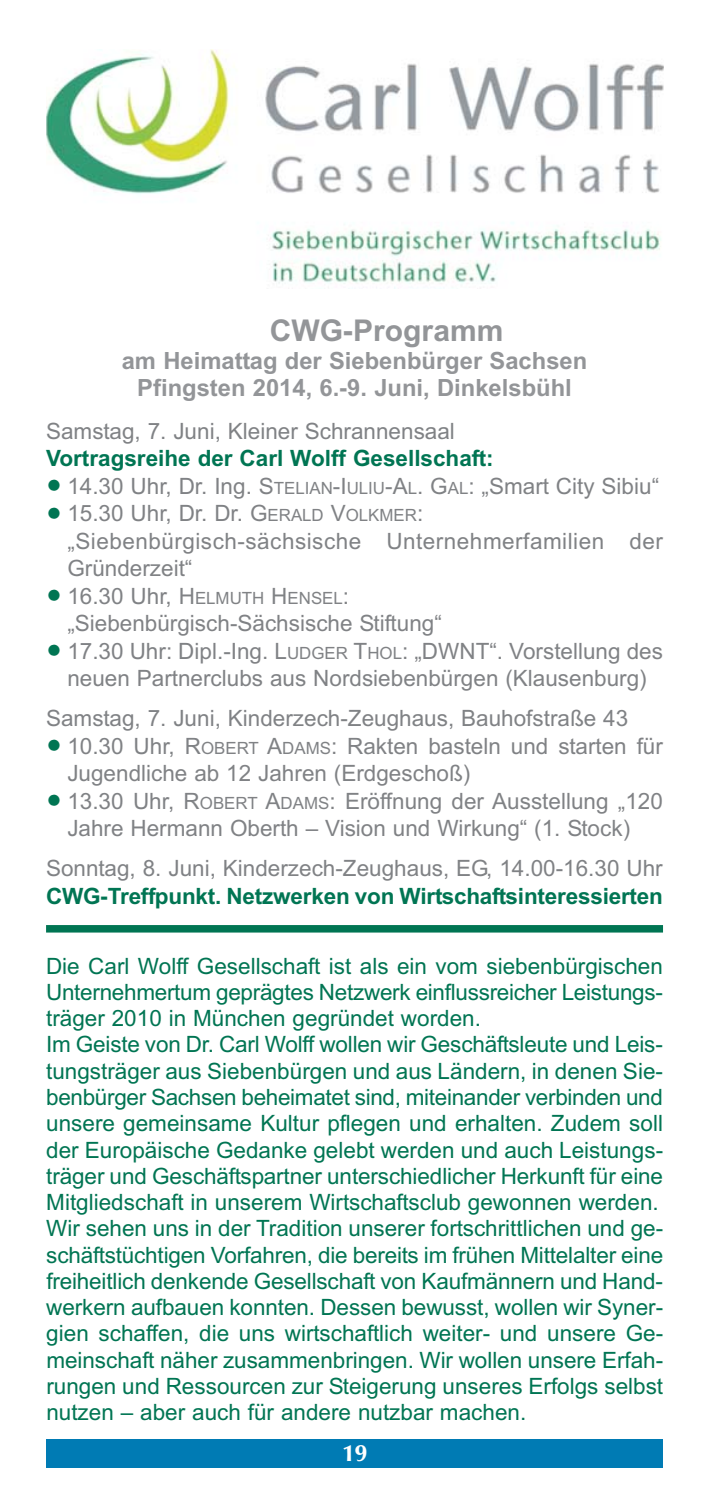
<style>
.page{position:relative;width:708px;height:1503px;background:#fff}
.page>*{position:absolute;margin:0;border:0;box-sizing:border-box;transform-origin:0 0}
.t1{font:700 30px "Arial";color:#939598}
.t2{font:700 23.75px/27.5px "Arial";color:#939598;text-align:center}
.t3{font:700 23.75px "CG Omega";color:#fff}
.t4{font:22.5px/26.2px "Arial";color:#007553}
.t5{font:22.5px/27.5px "Arial";color:#808285}
.t6{font:700 22.5px "Arial";letter-spacing:-.01em;color:#007553}
.t7{font:22.5px/27.5px "Arial";letter-spacing:.02em;color:#808285}
.s1{font-size:45px;color:#007553}
.s2{font-size:17px}
</style>
<div class="page">
<div style="left:46px;top:1439px;width:617px;height:28px;background:#007bb4"></div>
<img style="left:46px;top:50px;width:617px;height:238px">
<div style="left:46px;top:925px;width:617px;height:7px;background:#007553"></div>
<h1 class="t1" style="left:270px;top:319px;width:235px">CWG-Programm</h1>
<p class="t2" style="left:122px;top:349px;width:467px">am Heimattag der Siebenbürger Sachsen<br>Pfingsten 2014, 6.-9. Juni, Dinkelsbühl</p>
<p class="t5" style="left:46px;top:419px;width:410px">Samstag, 7. Juni, Kleiner Schrannensaal</p>
<p class="t6" style="left:46px;top:450px;width:449px">Vortragsreihe der Carl Wolff Gesellschaft:</p>
<p class="t5" style="left:46px;top:474px;width:614px"><span class="s1">•</span> 14.30 Uhr, Dr. Ing. S<span class="s2">TELIAN</span>-I<span class="s2">ULIU</span>-A<span class="s2">L</span>. G<span class="s2">AL</span>: „Smart City Sibiu“</p>
<p class="t7" style="left:67px;top:501px;width:597px;text-indent:-21px"><span class="s1">•</span> 15.30 Uhr, Dr. Dr. G<span class="s2">ERALD</span> V<span class="s2">OLKMER</span>: „Siebenbürgisch-sächsische Unternehmerfamilien der<br>Gründerzeit“</p>
<p class="t5" style="left:67px;top:584px;width:376px;text-indent:-21px"><span class="s1">•</span> 16.30 Uhr, H<span class="s2">ELMUTH</span> H<span class="s2">ENSEL</span>: „Siebenbürgisch-Sächsische Stiftung“</p>
<p class="t5" style="left:46px;top:639px;width:618px;text-align:center"><span class="s1">•</span> 17.30 Uhr: Dipl.-Ing. L<span class="s2">UDGER</span> T<span class="s2">HOL</span>: „DWNT“. Vorstellung des neuen Partnerclubs aus Nordsie benbürgen (Klausenburg)</p>
<p class="t5" style="left:46px;top:706px;width:583px">Samstag, 7. Juni, Kinderzech-Zeughaus, Bauhofstraße 43</p>
<p class="t5" style="left:67px;top:734px;width:597px;text-indent:-21px"><span class="s1">•</span> 10.30 Uhr, R<span class="s2">OBERT</span> A<span class="s2">DAMS</span>: Rakten basteln und starten für<br>Jugendliche ab 12 Jahren (Erdgeschoß)</p>
<p class="t5" style="left:46px;top:789px;width:618px;text-align:center"><span class="s1">•</span> 13.30 Uhr, R<span class="s2">OBERT</span> A<span class="s2">DAMS</span>: Eröffnung der Ausstellung „120<br>Jahre Hermann Oberth – Vision und Wirkung“ (1. Stock)</p>
<p class="t5" style="left:46px;top:856px;width:618px">Sonntag, 8. Juni, Kinderzech-Zeughaus, EG, 14.00-16.30 Uhr</p>
<p class="t6" style="left:46px;top:887px;width:618px">CWG-Treffpunkt. Netzwerken von Wirtschaftsinteressierten</p>
<p class="t4" style="left:46px;top:955px;width:618px">Die Carl Wolff Gesellschaft ist als ein vom siebenbürgischen Unternehmertum geprägtes Netzwerk einflussreicher Leistungs - träger 2010 in München gegründet worden.<br>Im Geiste von Dr. Carl Wolff wollen wir Geschäftsleute und Leis - tungsträger aus Siebenbürgen und aus Ländern, in denen Sie - benbürger Sachsen beheimatet sind, miteinander verbinden und unsere gemeinsame Kultur pflegen und erhalten. Zudem soll der Europäische Gedanke gelebt werden und auch Leistungs - träger und Geschäftspartner unterschiedlicher Herkunft für eine Mitgliedschaft in unserem Wirt schaftsclub gewonnen werden.<br>Wir sehen uns in der Tradition unserer fortschrittlichen und ge - schäftstüchtigen Vorfahren, die bereits im frühen Mittelalter eine freiheitlich denkende Gesellschaft von Kaufmännern und Hand - werkern aufbauen konnten. Dessen bewusst, wollen wir Syner - gien schaffen, die uns wirtschaftlich weiter- und unsere Ge - meinschaft näher zusammenbringen. Wir wollen unsere Erfah - run gen und Ressourcen zur Steigerung unseres Erfolgs selbst nutzen – aber auch für andere nutzbar machen.</p>
<p class="t3" style="left:341px;top:1443px;width:28px">19</p>
</div>
